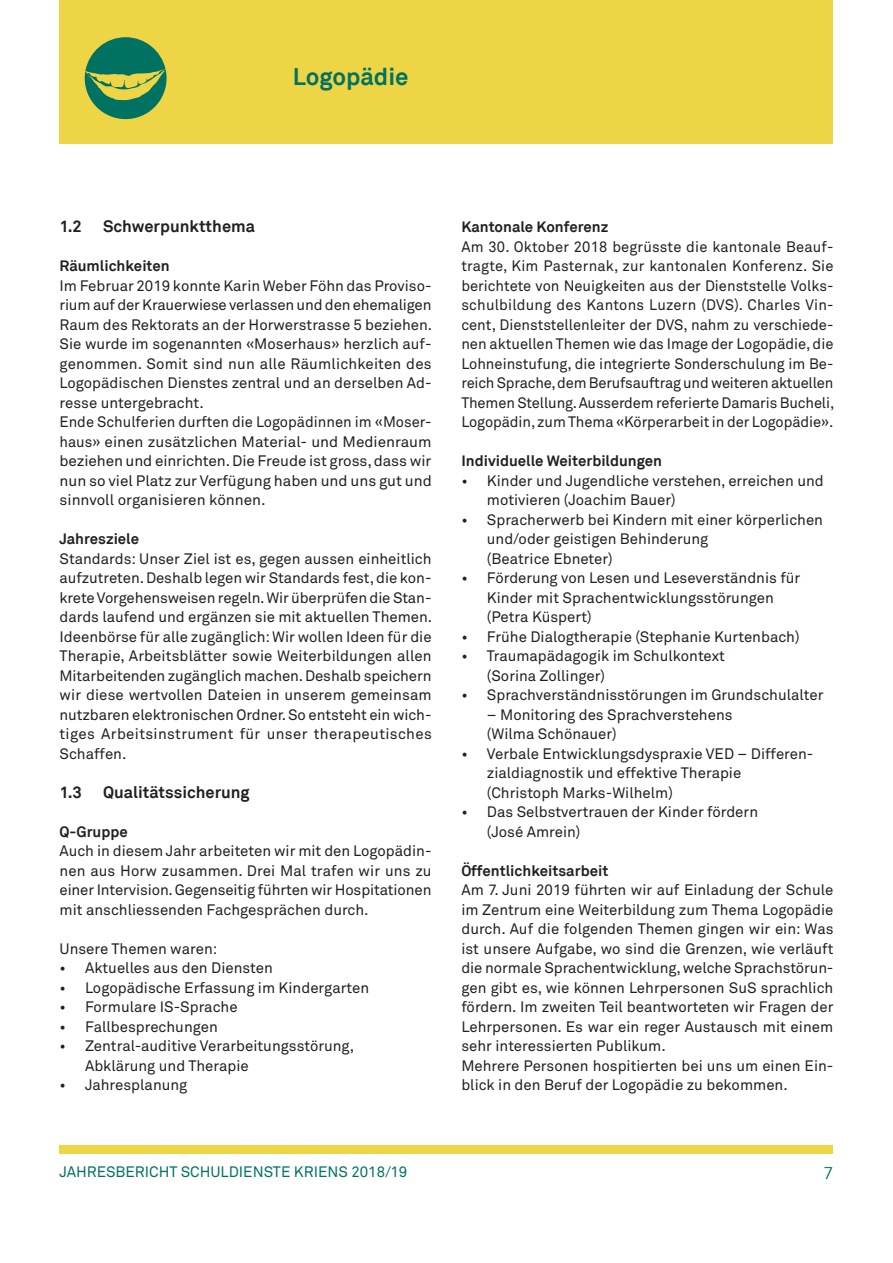
<style>
.page{position:relative;width:893px;height:1263px;background:#fff}
.page>*{position:absolute;margin:0;border:0;box-sizing:border-box;transform-origin:0 0}
.seitentitel{font:700 24px "Akkurat";color:#007261}
.zwischentitel{font:700 16.5px "Akkurat";color:#231f20}
.t1{font:16.5px "Trade Gothic LT Std";color:#007261}
.fliesstext_zweispalt{font:15px/19.5px "Akkurat";color:#231f20}
.untertitel{font:700 15px "Akkurat";color:#231f20}
.t2{font:15px "Akkurat";color:#007261}
</style>
<div class="page">
<div style="left:60px;top:1145px;width:773px;height:9px;background:#eed546"></div>
<div style="left:60px;top:0;width:773px;height:144px;background:#eed546"></div>
<svg style="left:85px;top:37px;width:82px;height:82px"></svg>
<p class="seitentitel" style="left:293px;top:62px;width:117px">Logopädie</p>
<p class="zwischentitel" style="left:60px;top:216px;width:24px">1.2</p>
<p class="zwischentitel" style="left:103px;top:216px;width:154px">Schwerpunktthema</p>
<p class="untertitel" style="left:60px;top:256px;width:112px">Räumlichkeiten</p>
<p class="fliesstext_zweispalt" style="left:60px;top:276px;width:374px;text-align:justify">Im Februar 2019 konnte Karin Weber Föhn das Proviso&shy;rium auf der Krauerwiese verlassen und den ehemaligen Raum des Rektorats an der Horwerstrasse 5 beziehen.<br>Sie wurde im sogenannten «Moserhaus» herzlich auf&shy;genommen. Somit sind nun alle Räumlichkeiten des Logopädischen Dienstes zentral und an derselben Ad&shy;resse untergebracht.</p>
<p class="fliesstext_zweispalt" style="left:60px;top:413px;width:374px;text-align:justify">Ende Schulferien durften die Logopädinnen im «Moser&shy;haus» einen zusätzlichen Material- und Medienraum beziehen und einrichten. Die Freude ist gross, dass wir nun so viel Platz zur Verfügung haben und uns gut und sinnvoll organisieren können.</p>
<p class="untertitel" style="left:60px;top:529px;width:81px">Jahresziele</p>
<p class="fliesstext_zweispalt" style="left:60px;top:549px;width:374px;text-align:justify">Standards: Unser Ziel ist es, gegen aussen einheitlich aufzutreten. Deshalb legen wir Standards fest, die kon&shy;krete Vorgehensweisen regeln. Wir überprüfen die Stan&shy;dards laufend und ergänzen sie mit aktuellen Themen.</p>
<p class="fliesstext_zweispalt" style="left:60px;top:627px;width:374px;text-align:justify">Ideenbörse für alle zugänglich: Wir wollen Ideen für die Therapie, Arbeitsblätter sowie Weiterbildungen allen Mitarbeitenden zugänglich machen. Deshalb speichern wir diese wertvollen Dateien in unserem gemeinsam nutzbaren elektronischen Ordner. So entsteht ein wich&shy;tiges Arbeitsinstrument für unser therapeutisches Schaffen.</p>
<p class="zwischentitel" style="left:60px;top:781px;width:24px">1.3</p>
<p class="zwischentitel" style="left:103px;top:781px;width:148px">Qualitätssicherung</p>
<p class="untertitel" style="left:60px;top:822px;width:70px">Q-Gruppe</p>
<p class="fliesstext_zweispalt" style="left:60px;top:842px;width:374px;text-align:justify">Auch in diesem Jahr arbeiteten wir mit den Logopädin&shy;nen aus Horw zusammen. Drei Mal trafen wir uns zu einer Intervision. Gegenseitig führten wir Hospitationen mit anschliessenden Fachgesprächen durch.</p>
<p class="fliesstext_zweispalt" style="left:60px;top:939px;width:159px">Unsere Themen waren:</p>
<p class="fliesstext_zweispalt" style="left:60px;top:959px;width:215px">• Aktuelles aus den Diensten</p>
<p class="fliesstext_zweispalt" style="left:60px;top:978px;width:311px">• Logopädische Erfassung im Kindergarten</p>
<p class="fliesstext_zweispalt" style="left:60px;top:998px;width:180px">• Formulare IS-Sprache</p>
<p class="fliesstext_zweispalt" style="left:60px;top:1017px;width:160px">• Fallbesprechungen</p>
<p class="fliesstext_zweispalt" style="left:85px;top:1037px;width:271px;text-indent:-26px">• Zentral-auditive Verarbeitungsstörung,<br>Abklärung und Therapie</p>
<p class="fliesstext_zweispalt" style="left:60px;top:1076px;width:129px">• Jahresplanung</p>
<p class="untertitel" style="left:461px;top:217px;width:148px">Kantonale Konferenz</p>
<p class="fliesstext_zweispalt" style="left:461px;top:237px;width:374px;text-align:justify">Am 30. Oktober 2018 begrüsste die kantonale Beauf&shy;tragte, Kim Pasternak, zur kantonalen Konferenz. Sie berichtete von Neuigkeiten aus der Dienststelle Volks&shy;schulbildung des Kantons Luzern (DVS). Charles Vin&shy;cent, Dienststellenleiter der DVS, nahm zu verschiede&shy;nen aktuellen Themen wie das Image der Logopädie, die Lohneinstufung, die integrierte Sonderschulung im Be&shy;reich Sprache, dem Berufsauftrag und weiteren aktuellen Themen Stellung. Ausserdem referierte Damaris Bucheli, Logopädin, zum Thema «Körperarbeit in der Logopädie».</p>
<p class="untertitel" style="left:461px;top:451px;width:202px">Individuelle Weiterbildungen</p>
<p class="fliesstext_zweispalt" style="left:487px;top:471px;width:338px;text-indent:-26px">• Kinder und Jugendliche verstehen, erreichen und motivieren (Joachim Bauer)</p>
<p class="fliesstext_zweispalt" style="left:487px;top:510px;width:338px;text-indent:-26px">• Spracherwerb bei Kindern mit einer körperlichen und/oder geistigen Behinderung<br>(Beatrice Ebneter)</p>
<p class="fliesstext_zweispalt" style="left:487px;top:569px;width:315px;text-indent:-26px">• Förderung von Lesen und Leseverständnis für<br>Kinder mit Sprachentwicklungsstörungen (Petra Küspert)</p>
<p class="fliesstext_zweispalt" style="left:461px;top:627px;width:340px">• Frühe Dialogtherapie (Stephanie Kurtenbach)</p>
<p class="fliesstext_zweispalt" style="left:487px;top:647px;width:240px;text-indent:-26px">• Traumapädagogik im Schulkontext (Sorina Zollinger)</p>
<p class="fliesstext_zweispalt" style="left:461px;top:686px;width:364px">• Sprachverständnisstörungen im Grundschulalter</p>
<p class="fliesstext_zweispalt" style="left:487px;top:705px;width:247px">– Monitoring des Sprachverstehens (Wilma Schönauer)</p>
<p class="fliesstext_zweispalt" style="left:487px;top:744px;width:328px;text-indent:-26px">• Verbale Entwicklungsdyspraxie VED – Differen&shy;zialdiagnostik und effektive Therapie (Christoph Marks-Wilhelm)</p>
<p class="fliesstext_zweispalt" style="left:487px;top:803px;width:273px;text-indent:-26px">• Das Selbstvertrauen der Kinder fördern (José Amrein)</p>
<p class="untertitel" style="left:461px;top:861px;width:148px">Öffentlichkeitsarbeit</p>
<p class="fliesstext_zweispalt" style="left:461px;top:881px;width:374px;text-align:justify">Am 7. Juni 2019 führten wir auf Einladung der Schule im Zentrum eine Weiterbildung zum Thema Logopädie durch. Auf die folgenden Themen gingen wir ein: Was ist unsere Aufgabe, wo sind die Grenzen, wie verläuft die normale Sprachentwicklung, welche Sprachstörun&shy;gen gibt es, wie können Lehrpersonen SuS sprachlich fördern. Im zweiten Teil beantworteten wir Fragen der Lehrpersonen. Es war ein reger Austausch mit einem sehr interessierten Publikum.</p>
<p class="fliesstext_zweispalt" style="left:461px;top:1056px;width:374px">Mehrere Personen hospitierten bei uns um einen Ein&shy;blick in den Beruf der Logopädie zu bekommen.</p>
<p class="t2" style="left:60px;top:1163px;width:349px">JAHRESBERICHT SCHULDIENSTE KRIENS 2018/19</p>
<p class="t1" style="left:823px;top:1163px;width:12px">7</p>
</div>
